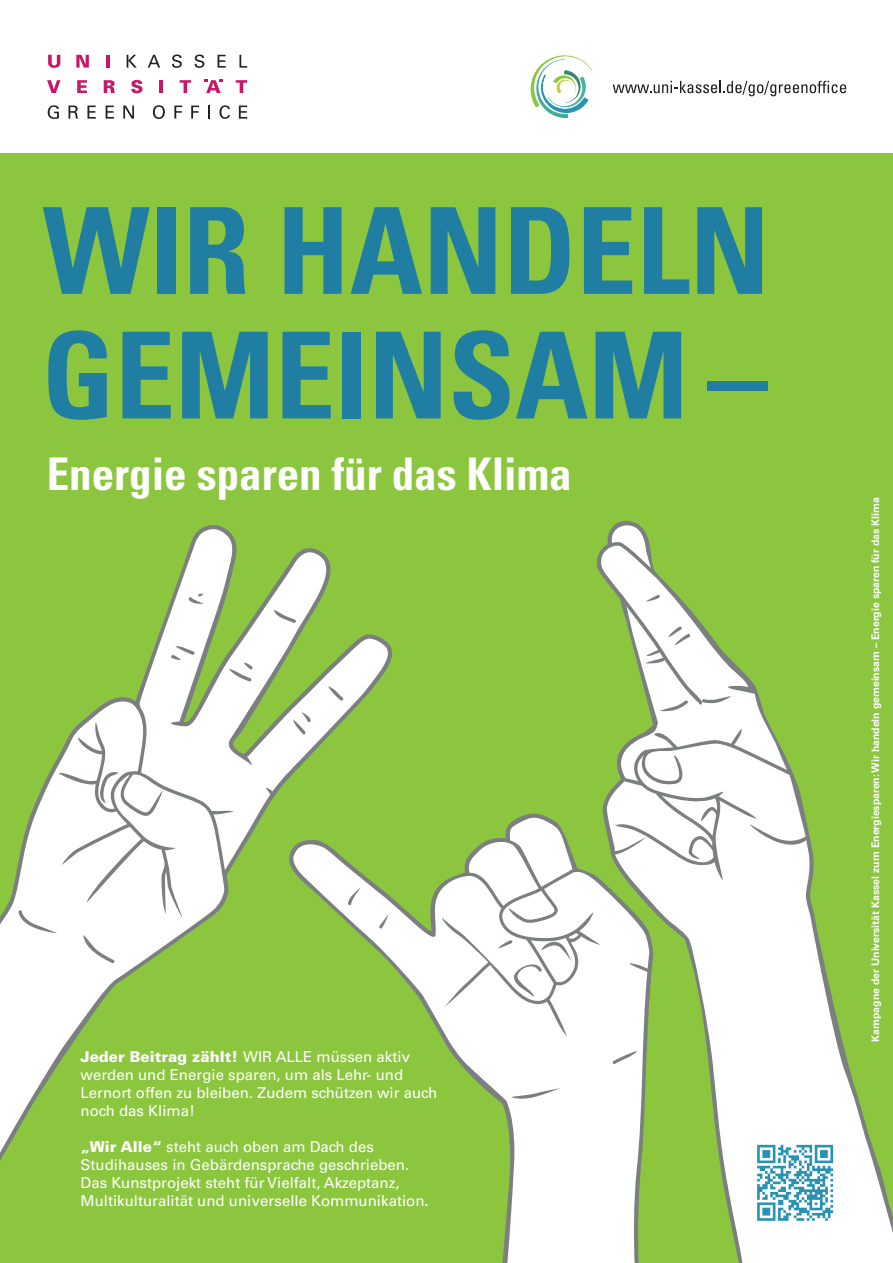
<style>
.page{position:relative;width:893px;height:1263px;background:#fff}
.page>*{position:absolute;margin:0;border:0;box-sizing:border-box;transform-origin:0 0}
.t1{font:700 condensed 120px/124.6px "Univers LT Std";color:#217ea3}
.t2{font:700 condensed 45px "Univers LT Std";color:#fff}
.t3{font:15px/18px "Univers LT Std";color:#fff}
.t4{font:700 10.5px "Univers LT Std";color:#fff}
.s1{font-weight:900}
.s2{font-weight:700}
</style>
<div class="page">
<div style="left:0;top:153px;width:893px;height:1110px;background:#8bc63e"></div>
<svg style="left:139px;top:528px;width:249px;height:342px"></svg>
<svg style="left:0;top:701px;width:225px;height:460px"></svg>
<svg style="left:228px;top:662px;width:26px;height:20px"></svg>
<svg style="left:170px;top:646px;width:25px;height:14px"></svg>
<svg style="left:188px;top:594px;width:17px;height:10px"></svg>
<svg style="left:274px;top:608px;width:23px;height:16px"></svg>
<svg style="left:328px;top:685px;width:16px;height:17px"></svg>
<svg style="left:293px;top:711px;width:18px;height:25px"></svg>
<svg style="left:98px;top:771px;width:22px;height:33px"></svg>
<svg style="left:18px;top:909px;width:41px;height:25px"></svg>
<svg style="left:83px;top:933px;width:33px;height:31px"></svg>
<svg style="left:289px;top:813px;width:258px;height:57px"></svg>
<svg style="left:293px;top:840px;width:303px;height:423px"></svg>
<svg style="left:348px;top:886px;width:14px;height:20px"></svg>
<svg style="left:378px;top:913px;width:11px;height:17px"></svg>
<svg style="left:510px;top:1088px;width:52px;height:12px"></svg>
<svg style="left:468px;top:817px;width:104px;height:89px;background:#dce5d1"></svg>
<svg style="left:497px;top:933px;width:82px;height:64px;background:#e5e5e6"></svg>
<svg style="left:596px;top:521px;width:41px;height:742px;fill:#fff"></svg>
<svg style="left:600px;top:524px;width:179px;height:257px"></svg>
<svg style="left:606px;top:743px;width:287px;height:520px;fill:#fff"></svg>
<svg style="left:662px;top:796px;width:55px;height:40px;background:#e2e2e3"></svg>
<svg style="left:606px;top:542px;width:55px;height:39px;background:#d7e0cd"></svg>
<svg style="left:616px;top:591px;width:117px;height:120px"></svg>
<svg style="left:127px;top:55px;width:10px;height:13px"></svg>
<svg style="left:148px;top:55px;width:12px;height:13px"></svg>
<svg style="left:172px;top:55px;width:10px;height:13px"></svg>
<svg style="left:195px;top:55px;width:9px;height:13px"></svg>
<svg style="left:218px;top:55px;width:8px;height:13px"></svg>
<svg style="left:239px;top:55px;width:8px;height:13px"></svg>
<svg style="left:47px;top:80px;width:14px;height:13px"></svg>
<svg style="left:77px;top:80px;width:10px;height:13px"></svg>
<svg style="left:104px;top:80px;width:11px;height:13px"></svg>
<svg style="left:131px;top:80px;width:12px;height:13px"></svg>
<svg style="left:160px;top:80px;width:3px;height:13px"></svg>
<svg style="left:180px;top:80px;width:11px;height:13px"></svg>
<svg style="left:236px;top:80px;width:11px;height:13px"></svg>
<svg style="left:48px;top:55px;width:12px;height:13px"></svg>
<svg style="left:76px;top:55px;width:13px;height:13px"></svg>
<hr style="left:106px;top:55px;width:4px;height:13px;background:#c71766">
<svg style="left:204px;top:79px;width:19px;height:14px"></svg>
<svg style="left:48px;top:105px;width:11px;height:14px"></svg>
<svg style="left:69px;top:106px;width:9px;height:13px"></svg>
<svg style="left:87px;top:106px;width:9px;height:13px"></svg>
<svg style="left:106px;top:106px;width:8px;height:13px"></svg>
<svg style="left:123px;top:106px;width:11px;height:13px"></svg>
<svg style="left:153px;top:105px;width:12px;height:14px"></svg>
<svg style="left:174px;top:106px;width:8px;height:13px"></svg>
<svg style="left:191px;top:106px;width:8px;height:13px"></svg>
<svg style="left:208px;top:106px;width:2px;height:13px"></svg>
<svg style="left:219px;top:105px;width:11px;height:14px"></svg>
<svg style="left:239px;top:106px;width:8px;height:13px"></svg>
<svg style="left:530px;top:55px;width:62px;height:63px"></svg>
<svg style="left:613px;top:81px;width:233px;height:15px"></svg>
<svg style="left:754px;top:1142px;width:82px;height:81px"></svg>
<svg style="left:757px;top:1145px;width:76px;height:76px;background:#90c7d8"></svg>
<h1 class="t1" style="left:42px;top:188px;width:730px">WIR HANDELN<br>GEMEINSAM –</h1>
<h2 class="t2" style="left:47px;top:446px;width:526px">Energie sparen für das Klima</h2>
<p class="t3" style="left:81px;top:1048px;width:358px"><span class="s1">Jeder Beitrag zählt!</span> WIR ALLE müssen aktiv werden und Energie sparen, um als Lehr- und Lernort offen zu bleiben. Zudem schützen wir auch noch das Klima!</p>
<p class="t3" style="left:81px;top:1138px;width:350px"><span class="s1">„Wir Alle“</span> steht auch oben am Dach des Studihauses in Gebärdensprache geschrieben.<br>Das Kunstprojekt steht für Vielfalt, Akzeptanz, Multikulturalität und universelle Kommunikation<span class="s2">.</span></p>
<p class="t4" style="left:869px;top:1042px;width:546px;rotate:-90deg">Kampagne der Universität Kassel zum Energiesparen: Wir handeln gemeinsam – Energie sparen für das Klima</p>
</div>
